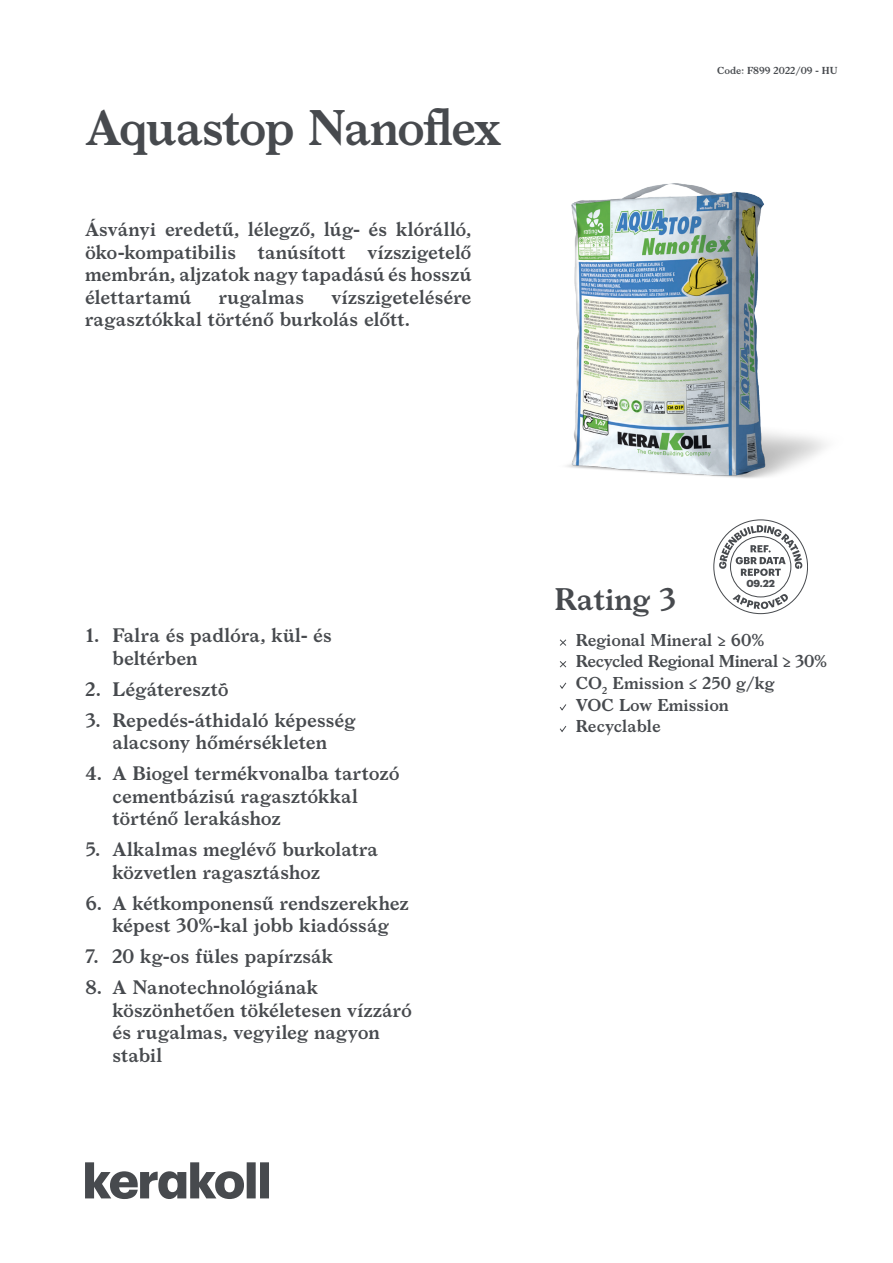
<style>
.page{position:relative;width:893px;height:1263px;background:#fff}
.page>*{position:absolute;margin:0;border:0;box-sizing:border-box;transform-origin:0 0}
.notag_cover_nome_prodotto{font:600 48px "Larish Neue";letter-spacing:-.04em;color:#474a4e}
.cover_eco{font:600 30px "Larish Neue";color:#474a4e}
.cover_descrizione_prodotto{font:600 18.75px/22.5px "Larish Neue";color:#474a4e}
.notag_cover_voci_rating{font:600 16.5px "Larish Neue";color:#474a4e}
.notag_cover_voci_rating-2{font:600 16.5px "Larish Neue";letter-spacing:-.025em;color:#474a4e}
.cover_datareport{font:700 10.05px "Graphik";color:#474a4e}
.t1{font:600 9.75px "Larish Neue";color:#474a4e}
</style>
<div class="page">
<svg style="left:85px;top:1162px;width:184px;height:37px"></svg>
<svg style="left:713px;top:519px;width:95px;height:95px"></svg>
<img style="left:566px;top:183px;width:260px;height:295px">
<svg style="left:559px;top:639px;width:8px;height:7px"></svg>
<svg style="left:559px;top:661px;width:8px;height:7px"></svg>
<svg style="left:559px;top:682px;width:8px;height:7px"></svg>
<svg style="left:559px;top:704px;width:8px;height:7px"></svg>
<svg style="left:559px;top:726px;width:8px;height:6px"></svg>
<p class="notag_cover_nome_prodotto" style="left:85px;top:91px;width:417px">Aquastop Nanoflex</p>
<p class="cover_descrizione_prodotto" style="left:85px;top:217px;width:388px;text-align:justify">Ásványi eredetű, lélegző, lúg- és klórálló, öko-kompatibilis tanúsított vízszigetelő membrán, aljzatok nagy tapadású és hosszú élettartamú</p>
<p class="cover_descrizione_prodotto" style="left:85px;top:284px;width:388px;text-indent:247px">vízszigetelésére ragasztókkal történő burkolás előtt.</p>
<p class="cover_descrizione_prodotto" style="left:219px;top:284px;width:87px">rugalmas</p>
<p class="t1" style="left:717px;top:63px;width:122px">Code: F899 2022/09 - HU</p>
<p class="cover_descrizione_prodotto" style="left:112px;top:623px;width:221px;text-indent:-27px">1. Falra és padlóra, kül- és beltérben</p>
<p class="cover_descrizione_prodotto" style="left:85px;top:676px;width:145px">2. Légáteresztõ</p>
<p class="cover_descrizione_prodotto" style="left:85px;top:707px;width:271px;text-align:center">3. Repedés-áthidaló képesség alacsony hőmérsékleten</p>
<p class="cover_descrizione_prodotto" style="left:112px;top:761px;width:289px;text-indent:-27px">4. A Biogel termékvonalba tartozó cementbázisú ragasztókkal történő lerakáshoz</p>
<p class="cover_descrizione_prodotto" style="left:112px;top:837px;width:267px;text-indent:-27px">5. Alkalmas meglévő burkolatra közvetlen ragasztáshoz</p>
<p class="cover_descrizione_prodotto" style="left:85px;top:890px;width:325px;text-align:center">6. A kétkomponensű rendszerekhez képest 30%-kal jobb kiadósság</p>
<p class="cover_descrizione_prodotto" style="left:85px;top:944px;width:249px">7. 20 kg-os füles papírzsák</p>
<p class="cover_descrizione_prodotto" style="left:112px;top:975px;width:301px;text-indent:-27px">8. A Nanotechnológiának köszönhetően tökéletesen vízzáró és rugalmas, vegyileg nagyon stabil</p>
<p class="cover_datareport" style="left:746px;top:575px;width:30px">09.22</p>
<p class="cover_eco" style="left:554px;top:576px;width:123px">Rating 3</p>
<p class="notag_cover_voci_rating" style="left:576px;top:627px;width:190px">Regional Mineral ≥ 60%</p>
<p class="notag_cover_voci_rating-2" style="left:576px;top:649px;width:253px">Recycled Regional Mineral ≥ 30%</p>
<p class="notag_cover_voci_rating" style="left:576px;top:670px;width:200px">CO<sub>2</sub> Emission ≤ 250 g/kg</p>
<p class="notag_cover_voci_rating" style="left:576px;top:692px;width:155px">VOC Low Emission</p>
<p class="notag_cover_voci_rating" style="left:576px;top:713px;width:86px">Recyclable</p>
</div>
